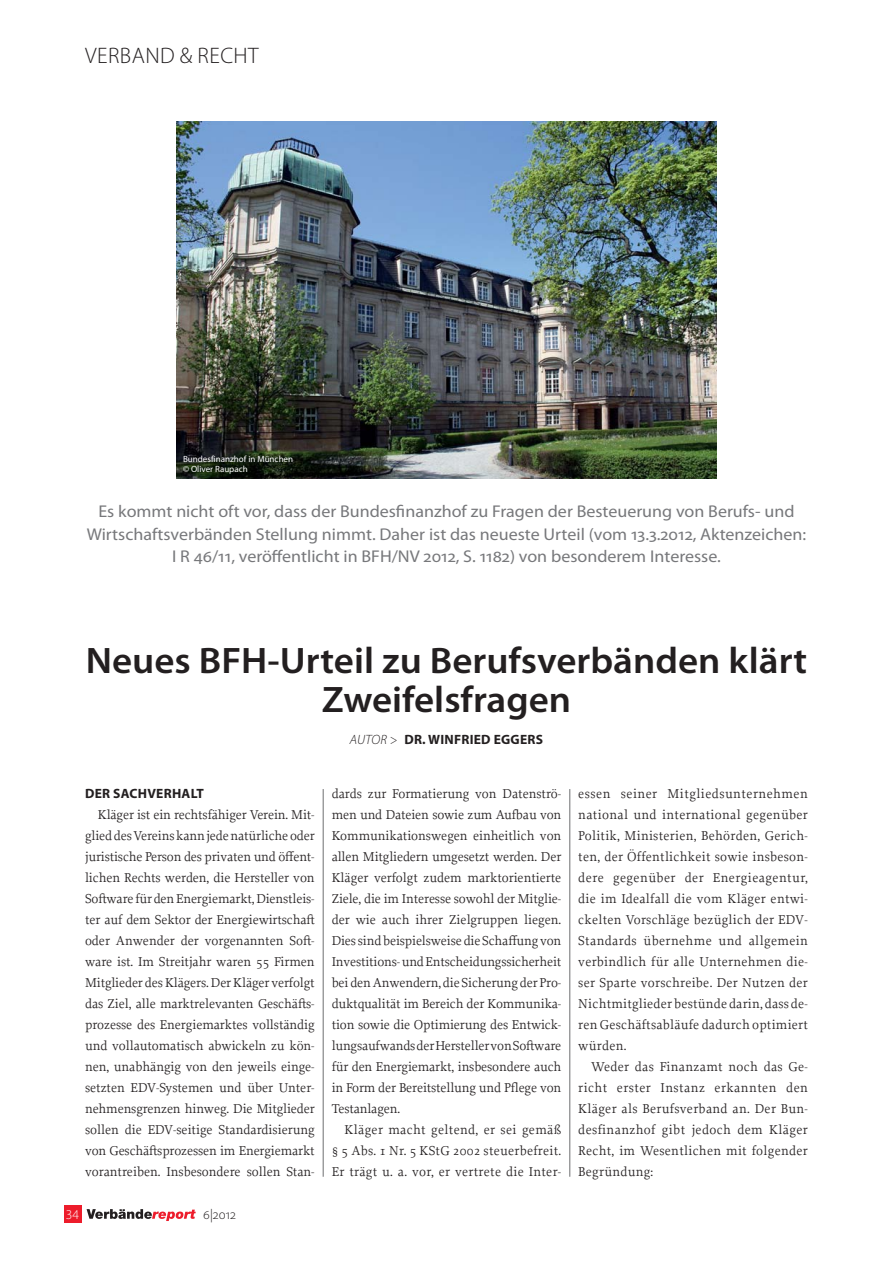
<style>
.page{position:relative;width:893px;height:1263px;background:#fff}
.page>*{position:absolute;margin:0;border:0;box-sizing:border-box;transform-origin:0 0}
.t1{font:600 37.05px/38.4px "Myriad Pro";color:#231f20;text-align:center;scale:1.05 1}
.t2{font:300 22.5px "Myriad Pro";letter-spacing:.02em;color:#231f20}
.t3{font:17.1px/22.8px "Myriad Pro";color:#77787b;text-align:center;scale:1.05 1}
.t4{font:13.5px/21px "Proforma";letter-spacing:.02em;color:#231f20;text-align:justify}
.t5{font:700 13.5px "Myriad Pro";letter-spacing:.02em;color:#231f20}
.t6{font:300 13.5px "Myriad Pro";color:#231f20}
.t7{font:300 13.5px "Myriad Pro";color:#fff}
.t8{font:9px/10.5px "Myriad Pro";color:#fff}
.s1{font-weight:300;font-style:italic}
</style>
<div class="page">
<hr style="left:323px;top:789px;width:1px;height:388px;background:#6d6e70">
<hr style="left:570px;top:789px;width:1px;height:388px;background:#6d6e70">
<div style="left:64px;top:1205px;width:18px;height:17px;background:#ed1c2b"></div>
<svg style="left:87px;top:1209px;width:109px;height:12px"></svg>
<img style="left:177px;top:122px;width:539px;height:357px">
<h2 class="t2" style="left:85px;top:47px;width:175px">VERBAND &amp; RECHT</h2>
<p class="t8" style="left:183px;top:454px;width:112px">Bundesfinanzhof in München © Oliver Raupach</p>
<p class="t3" style="left:87px;top:501px;width:687px">Es kommt nicht oft vor, dass der Bundesfinanzhof zu Fragen der Besteuerung von Berufs- und<br>Wirtschaftsverbänden Stellung nimmt. Daher ist das neueste Urteil (vom 13.3.2012, Aktenzeichen:<br>I R 46/11, veröffentlicht in BFH/NV 2012, S. 1182) von besonderem Interesse.</p>
<h1 class="t1" style="left:86px;top:645px;width:689px">Neues BFH-Urteil zu Berufsverbänden klärt<br>Zweifelsfragen</h1>
<p class="t5" style="left:350px;top:735px;width:195px"><span class="s1">AUTOR &gt;</span> DR. WINFRIED EGGERS</p>
<p class="t5" style="left:85px;top:788px;width:120px">DER SACHVERHALT</p>
<p class="t4" style="left:85px;top:805px;width:231px;text-indent:13px">Kläger ist ein rechtsfähiger Verein. Mit&shy;glied des Vereins kann jede natürliche oder juristische Person des privaten und öffent&shy;lichen Rechts werden, die Hersteller von Software für den Energiemarkt, Dienstleis&shy;ter auf dem Sektor der Energiewirtschaft oder Anwender der vorgenannten Soft&shy;ware ist. Im Streitjahr waren 55 Firmen Mitglieder des Klägers. Der Kläger verfolgt das Ziel, alle marktrelevanten Geschäfts&shy;prozesse des Energiemarktes vollständig und vollautomatisch abwickeln zu kön&shy;nen, unabhängig von den jeweils einge&shy;setzten EDV-Systemen und über Unter&shy;nehmensgrenzen hinweg. Die Mitglieder sollen die EDV-seitige Standardisierung von Geschäftsprozessen im Energiemarkt vorantreiben. Insbesondere sollen Stan-</p>
<p class="t7" style="left:66px;top:1209px;width:15px">34</p>
<p class="t6" style="left:203px;top:1209px;width:34px">6|2012</p>
<p class="t4" style="left:332px;top:784px;width:231px">dards zur Formatierung von Datenströ&shy;men und Dateien sowie zum Aufbau von Kommunikationswegen einheitlich von allen Mitgliedern umgesetzt werden. Der Kläger verfolgt zudem marktorientierte Ziele, die im Interesse sowohl der Mitglie&shy;der wie auch ihrer Zielgruppen liegen.<br>Dies sind beispielsweise die Schaffung von Investitions- und Entscheidungssicherheit bei den Anwendern, die Sicherung der Pro&shy;duktqualität im Bereich der Kommunika&shy;tion sowie die Optimierung des Entwick&shy;lungsaufwands der Hersteller von Software für den Energiemarkt, insbesondere auch in Form der Bereitstellung und Pflege von Testanlagen.</p>
<p class="t4" style="left:332px;top:1120px;width:231px;text-indent:13px">Kläger macht geltend, er sei gemäß § 5 Abs. 1 Nr. 5 KStG 2002 steuerbefreit.<br>Er trägt u. a. vor, er vertrete die Inter-</p>
<p class="t4" style="left:578px;top:784px;width:231px">essen seiner Mitgliedsunternehmen national und international gegenüber Politik, Ministerien, Behörden, Gerich&shy;ten, der Öffentlichkeit sowie insbeson&shy;dere gegenüber der Energieagentur, die im Idealfall die vom Kläger entwi&shy;ckelten Vorschläge bezüglich der EDV-Standards übernehme und allgemein verbindlich für alle Unternehmen die&shy;ser Sparte vorschreibe. Der Nutzen der Nichtmitglieder bestünde darin, dass de&shy;ren Geschäftsabläufe dadurch optimiert würden.</p>
<p class="t4" style="left:578px;top:1057px;width:231px;text-indent:13px">Weder das Finanzamt noch das Ge&shy;richt erster Instanz erkannten den Kläger als Berufsverband an. Der Bun&shy;desfinanzhof gibt jedoch dem Kläger Recht, im Wesentlichen mit folgender Begründung:</p>
</div>
